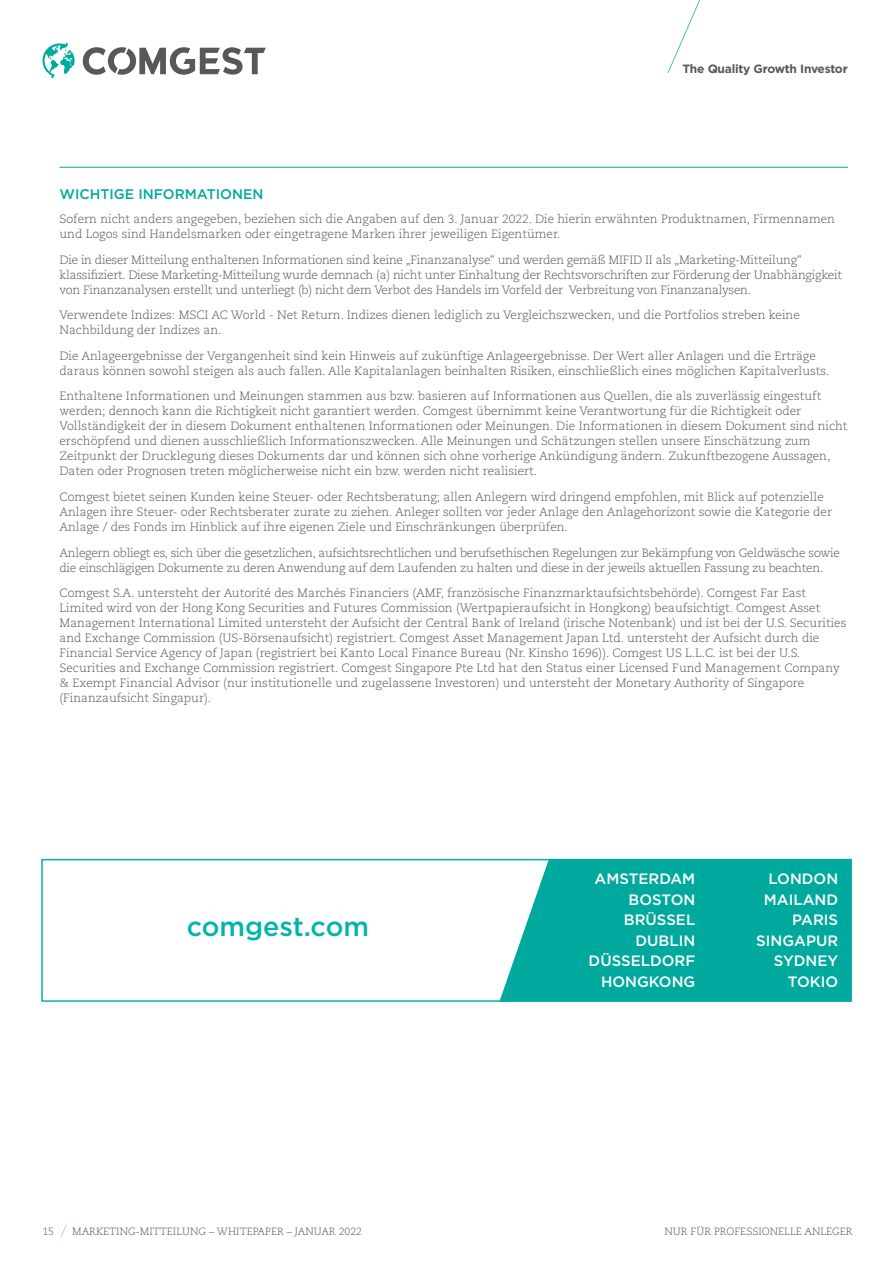
<style>
.page{position:relative;width:893px;height:1263px;background:#fff}
.page>*{position:absolute;margin:0;border:0;box-sizing:border-box;transform-origin:0 0}
.t1{font:500 27px "Gotham";color:#00b5ac}
.t2{font:500 15px/20.5px "Gotham";color:#fff;text-align:right}
.t3{font:500 13.95px "Gotham";color:#00a99d}
.t4{font:300 12px/15px "Caecilia LT Pro 45";color:#57585a}
.t5{font:300 12px/15px "Caecilia LT Pro 45";letter-spacing:-.02em;color:#57585a}
.t6{font:700 12px "Gotham";letter-spacing:-.02em;color:#57585a}
.t7{font:300 10.5px "Caecilia LT Pro 45";color:#57585a}
</style>
<div class="page">
<svg style="left:668px;top:0;width:32px;height:73px"></svg>
<svg style="left:61px;top:1225px;width:5px;height:12px"></svg>
<svg style="left:83px;top:47px;width:183px;height:28px"></svg>
<svg style="left:43px;top:43px;width:32px;height:35px"></svg>
<hr style="left:60px;top:167px;width:788px;height:1px;background:#00a99d">
<div style="left:41px;top:859px;width:811px;height:143px;border:2px solid #00b5ac"></div>
<svg style="left:499px;top:859px;width:353px;height:142px;background:#11afa3"></svg>
<p class="t6" style="left:682px;top:61px;width:167px">The Quality Growth Investor</p>
<p class="t3" style="left:60px;top:185px;width:205px">WICHTIGE INFORMATIONEN</p>
<p class="t4" style="left:60px;top:211px;width:777px">Sofern nicht anders angegeben, beziehen sich die Angaben auf den 3. Januar 2022. Die hierin erwähnten Produktnamen, Firmennamen und Logos sind Handelsmarken oder eingetragene Marken ihrer jeweiligen Eigentümer.</p>
<p class="t5" style="left:60px;top:252px;width:784px">Die in dieser Mitteilung enthaltenen Informationen sind keine „Finanzanalyse“ und werden gemäß MIFID II als „Marketing-Mitteilung“ klassifiziert. Diese Marketing-Mitteilung wurde demnach (a) nicht unter Einhaltung der Rechtsvorschriften zur Förderung der Unabhängigkeit von Finanzanalysen erstellt und unterliegt (b) nicht dem Verbot des Handels im Vorfeld der Verbreitung von Finanzanalysen.</p>
<p class="t4" style="left:60px;top:307px;width:742px">Verwendete Indizes: MSCI AC World - Net Return. Indizes dienen lediglich zu Vergleichszwecken, und die Portfolios streben keine<br>Nachbildung der Indizes an.</p>
<p class="t4" style="left:60px;top:348px;width:771px">Die Anlageergebnisse der Vergangenheit sind kein Hinweis auf zukünftige Anlageergebnisse. Der Wert aller Anlagen und die Erträge daraus können sowohl steigen als auch fallen. Alle Kapitalanlagen beinhalten Risiken, einschließlich eines möglichen Kapitalverlusts.</p>
<p class="t4" style="left:60px;top:389px;width:790px">Enthaltene Informationen und Meinungen stammen aus bzw. basieren auf Informationen aus Quellen, die als zuverlässig eingestuft werden; dennoch kann die Richtigkeit nicht garantiert werden. Comgest übernimmt keine Verantwortung für die Richtigkeit oder Vollständigkeit der in diesem Dokument enthaltenen Informationen oder Meinungen. Die Informationen in diesem Dokument sind nicht erschöpfend und dienen ausschließlich Informationszwecken. Alle Meinungen und Schätzungen stellen unsere Einschätzung zum Zeitpunkt der Drucklegung dieses Dokuments dar und können sich ohne vorherige Ankündigung ändern. Zukunftbezogene Aussagen, Daten oder Prognosen treten möglicherweise nicht ein bzw. werden nicht realisiert.</p>
<p class="t4" style="left:60px;top:489px;width:774px">Comgest bietet seinen Kunden keine Steuer- oder Rechtsberatung; allen Anlegern wird dringend empfohlen, mit Blick auf potenzielle<br>Anlagen ihre Steuer- oder Rechtsberater zurate zu ziehen. Anleger sollten vor jeder Anlage den Anlagehorizont sowie die Kategorie der<br>Anlage / des Fonds im Hinblick auf ihre eigenen Ziele und Einschränkungen überprüfen.</p>
<p class="t5" style="left:60px;top:545px;width:782px">Anlegern obliegt es, sich über die gesetzlichen, aufsichtsrechtlichen und berufsethischen Regelungen zur Bekämpfung von Geldwäsche sowie die einschlägigen Dokumente zu deren Anwendung auf dem Laufenden zu halten und diese in der jeweils aktuellen Fassung zu beachten.</p>
<p class="t4" style="left:60px;top:585px;width:788px">Comgest S.A. untersteht der Autorité des Marchés Financiers (AMF, französische Finanzmarktaufsichtsbehörde). Comgest Far East Limited wird von der Hong Kong Securities and Futures Commission (Wertpapieraufsicht in Hongkong) beaufsichtigt. Comgest Asset Management International Limited untersteht der Aufsicht der Central Bank of Ireland (irische Notenbank) und ist bei der U.S. Securities and Exchange Commission (US-Börsenaufsicht) registriert. Comgest Asset Management Japan Ltd. untersteht der Aufsicht durch die Financial Service Agency of Japan (registriert bei Kanto Local Finance Bureau (Nr. Kinsho 1696)). Comgest US L.L.C. ist bei der U.S.<br>Securities and Exchange Commission registriert. Comgest Singapore Pte Ltd hat den Status einer Licensed Fund Management Company &amp; Exempt Financial Advisor (nur institutionelle und zugelassene Investoren) und untersteht der Monetary Authority of Singapore (Finanzaufsicht Singapur).</p>
<h1 class="t1" style="left:187px;top:908px;width:184px">comgest.com</h1>
<p class="t2" style="left:589px;top:868px;width:108px">AMSTERDAM<br>BOSTON<br>BRÜSSEL<br>DUBLIN<br>DÜSSELDORF<br>HONGKONG</p>
<p class="t2" style="left:756px;top:868px;width:84px">LONDON<br>MAILAND<br>PARIS<br>SINGAPUR<br>SYDNEY<br>TOKIO</p>
<p class="t7" style="left:43px;top:1224px;width:13px">15</p>
<p class="t7" style="left:72px;top:1224px;width:291px">MARKETING-MITTEILUNG – WHITEPAPER – JANUAR 2022</p>
<p class="t7" style="left:664px;top:1224px;width:190px">NUR FÜR PROFESSIONELLE ANLEGER</p>
</div>
